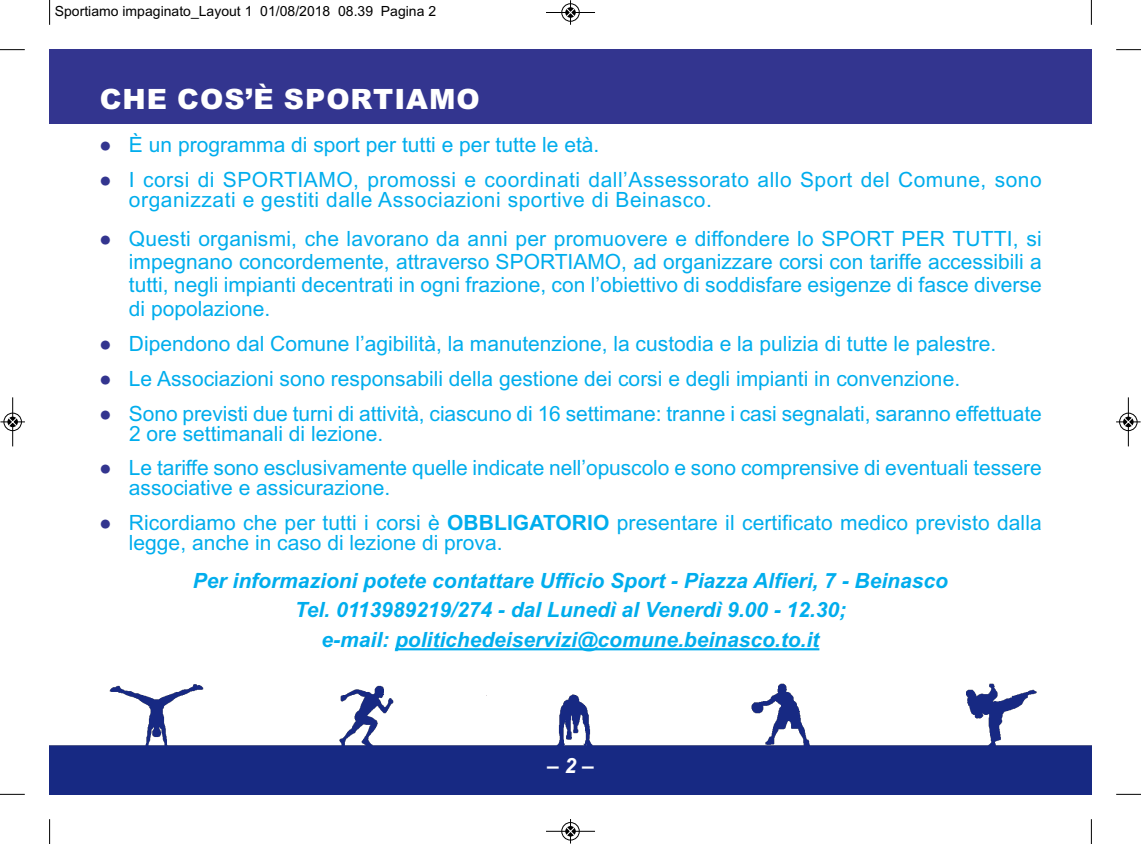
<style>
.page{position:relative;width:1141px;height:844px;background:#fff}
.page>*{position:absolute;margin:0;border:0;box-sizing:border-box;transform-origin:0 0}
.t1{font:900 28px "Arial";letter-spacing:.035em;color:#fff}
.t2{font:21px/23.4px "Arial";color:#00aded}
.t3{font:italic 700 21px/29.6px "Arial";color:#00aded;text-align:center}
.t4{font:21px/19.9px "Arial";letter-spacing:.025em;color:#00aded}
.t5{font:italic 700 21px "Arial";color:#fff}
.t6{font:14px "Arial";color:#000}
.s1{color:#33358f}
.s2{font-weight:700}
</style>
<div class="page">
<img style="left:50px;top:683px;width:1041px;height:111px">
<div style="left:50px;top:50px;width:1041px;height:74px;background:#33358f"></div>
<hr style="left:395px;top:648px;width:424px;height:2px;background:#00aded">
<svg style="left:49px;top:0;width:1px;height:25px"></svg>
<svg style="left:0;top:49px;width:25px;height:1px"></svg>
<svg style="left:1091px;top:0;width:1px;height:25px"></svg>
<svg style="left:1116px;top:49px;width:25px;height:1px"></svg>
<svg style="left:49px;top:819px;width:1px;height:24px"></svg>
<svg style="left:0;top:793px;width:25px;height:1px"></svg>
<svg style="left:1091px;top:819px;width:1px;height:24px"></svg>
<svg style="left:1116px;top:793px;width:25px;height:1px"></svg>
<div style="left:561px;top:3px;width:19px;height:19px;border:1px solid #fff;border-radius:50%"></div>
<hr style="left:546px;top:12px;width:49px;height:1px;background:#000">
<div style="left:562px;top:4px;width:17px;height:17px;border:1px solid #000;border-radius:50%"></div>
<svg style="left:566px;top:0;width:9px;height:25px"></svg>
<div style="left:561px;top:821px;width:19px;height:19px;border:1px solid #fff;border-radius:50%"></div>
<hr style="left:546px;top:830px;width:49px;height:1px;background:#000">
<div style="left:562px;top:822px;width:17px;height:18px;border:1px solid #000;border-radius:50%"></div>
<svg style="left:566px;top:819px;width:9px;height:24px"></svg>
<div style="left:3px;top:412px;width:19px;height:19px;border:1px solid #fff;border-radius:50%"></div>
<hr style="left:12px;top:397px;width:1px;height:49px;background:#000">
<div style="left:4px;top:413px;width:18px;height:18px;border:1px solid #000;border-radius:50%"></div>
<svg style="left:0;top:417px;width:25px;height:9px"></svg>
<div style="left:1119px;top:412px;width:19px;height:19px;border:1px solid #fff;border-radius:50%"></div>
<hr style="left:1128px;top:397px;width:1px;height:49px;background:#000">
<div style="left:1119px;top:413px;width:18px;height:18px;border:1px solid #000;border-radius:50%"></div>
<svg style="left:1116px;top:417px;width:25px;height:9px"></svg>
<p class="t6" style="left:55px;top:3px;width:383px">Sportiamo impaginato_Layout 1 01/08/2018 08.39 Pagina 2</p>
<h1 class="t1" style="left:100px;top:83px;width:382px">CHE COS’È SPORTIAMO</h1>
<p class="t2" style="left:99px;top:133px;width:502px"><span class="s1">●</span> È un programma di sport per tutti e per tutte le età.</p>
<p class="t4" style="left:129px;top:170px;width:914px;text-indent:-30px"><span class="s1">●</span> I corsi di SPORTIAMO, promossi e coordinati dall’Assessorato allo Sport del Comune, sono organizzati e gestiti dalle Associazioni sportive di Beinasco.</p>
<p class="t2" style="left:129px;top:226px;width:914px;text-align:justify;text-indent:-30px"><span class="s1">●</span> Questi organismi, che lavorano da anni per promuovere e diffondere lo SPORT PER TUTTI, si impegnano concordemente, attraverso SPORTIAMO, ad organizzare corsi con tariffe accessibili a tutti, negli impianti decentrati in ogni frazione, con l’obiettivo di soddisfare esigenze di fasce diverse di popolazione.</p>
<p class="t2" style="left:99px;top:332px;width:899px"><span class="s1">●</span> Dipendono dal Comune l’agibilità, la manutenzione, la custodia e la pulizia di tutte le palestre.</p>
<p class="t2" style="left:99px;top:366px;width:862px"><span class="s1">●</span> Le Associazioni sono responsabili della gestione dei corsi e degli impianti in convenzione.</p>
<p class="t2" style="left:129px;top:403px;width:914px;line-height:19.9px;text-indent:-30px"><span class="s1">●</span> Sono previsti due turni di attività, ciascuno di 16 settimane: tranne i casi segnalati, saranno effettuate<br>2 ore settimanali di lezione.</p>
<p class="t2" style="left:129px;top:458px;width:914px;line-height:19.9px;text-indent:-30px"><span class="s1">●</span> Le tariffe sono esclusivamente quelle indicate nell’opuscolo e sono comprensive di eventuali tessere associative e assicurazione.</p>
<p class="t2" style="left:129px;top:513px;width:914px;line-height:19.9px;text-indent:-30px"><span class="s1">●</span> Ricordiamo che per tutti i corsi è <span class="s2">OBBLIGATORIO</span> presentare il certificato medico previsto dalla legge, anche in caso di lezione di prova.</p>
<p class="t3" style="left:193px;top:565px;width:756px">Per informazioni potete contattare Ufficio Sport - Piazza Alfieri, 7 - Beinasco<br>Tel. 0113989219/274 - dal Lunedì al Venerdì 9.00 - 12.30;<br>e-mail: politichedeiservizi@comune.beinasco.to.it</p>
<p class="t5" style="left:547px;top:753px;width:48px">–2–</p>
</div>
